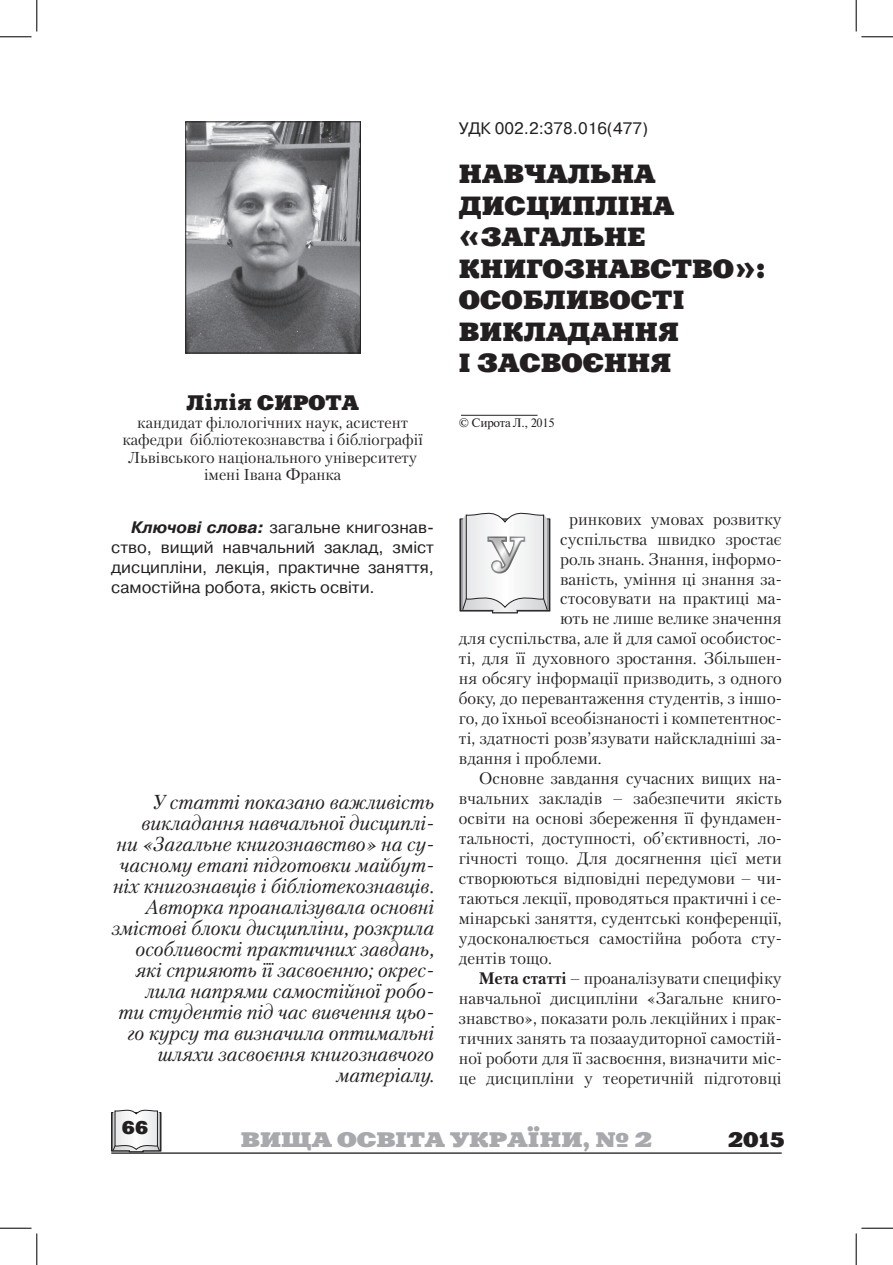
<style>
.page{position:relative;width:893px;height:1265px;background:#fff}
.page>*{position:absolute;margin:0;border:0;box-sizing:border-box;transform-origin:0 0}
.t1{font:700 47.25px "Petersburg C";color:#fff}
.Заголовок{font:26.25px/31.5px "Xenia Extended C";color:#231f20}
.t2{font:700 21px "Xenia Extended C";color:#a8a9ad}
.Подпись_под_фото{font:21px "Xenia Extended C";color:#231f20}
.Врез{font:italic 20.12px/21px "Petersburg C";color:#231f20;text-align:right}
.t3{font:18.38px "Xenia Extended C";color:#231f20}
.Текст_базовый{font:16.62px/19.9px "Petersburg C";color:#231f20;text-align:justify}
.Ключевые_понятия{font:16.62px/19.9px "Pragmatica C";color:#231f20;text-align:justify}
.УДК{font:16.62px "Pragmatica C";color:#231f20}
.подпись{font:15.75px/17.5px "Petersburg C";color:#231f20;text-align:center}
.Копирайт{font:12.25px "Newton C";color:#231f20}
.s1{font-weight:700;font-style:italic}
.s2{font-weight:700}
</style>
<div class="page">
<hr style="left:111px;top:1152px;width:670px;height:1px;background:#231f20">
<svg style="left:111px;top:1109px;width:50px;height:42px"></svg>
<img style="left:187px;top:123px;width:171px;height:228px">
<div style="left:185px;top:121px;width:175px;height:232px;border:1px solid #231f20"></div>
<svg style="left:459px;top:512px;width:91px;height:101px"></svg>
<div style="left:474px;top:518px;width:116px;height:73px;background:#231f20;opacity:.5"></div>
<hr style="left:460px;top:415px;width:77px;height:1px;background:#231f20">
<hr style="left:0;top:36px;width:32px;height:1px;background:#000">
<hr style="left:861px;top:36px;width:31px;height:1px;background:#000">
<hr style="left:0;top:1227px;width:32px;height:1px;background:#000">
<hr style="left:861px;top:1227px;width:31px;height:1px;background:#000">
<hr style="left:36px;top:0;width:1px;height:32px;background:#000">
<hr style="left:36px;top:1233px;width:1px;height:31px;background:#000">
<hr style="left:855px;top:0;width:1px;height:32px;background:#000">
<hr style="left:855px;top:1233px;width:1px;height:31px;background:#000">
<p class="УДК" style="left:458px;top:119px;width:190px">УДК 002.2:378.016(477)</p>
<p class="Заголовок" style="left:458px;top:158px;width:198px">НАВЧАЛЬНА<br>ДИС</p>
<p class="Заголовок" style="left:458px;top:190px;width:217px;text-indent:67px">ЦИПЛІНА «ЗАГАЛЬНЕ<br>КНИГО</p>
<p class="Заголовок" style="left:563px;top:253px;width:88px">ЗНАВСТВО</p>
<p class="Заголовок" style="left:733px;top:253px;width:33px">»:</p>
<p class="Подпись_под_фото" style="left:186px;top:390px;width:89px">Лілія СИРОТ</p>
<p class="Подпись_под_фото" style="left:341px;top:390px;width:19px">А</p>
<p class="подпись" style="left:137px;top:413px;width:272px">кандидат філологічних наук, асистент</p>
<p class="подпись" style="left:122px;top:431px;width:302px">кафедри бібліотекознавства і бібліографії<br>Львівського національного університету</p>
<p class="подпись" style="left:204px;top:466px;width:139px">імені Івана Франка</p>
<p class="Ключевые_понятия" style="left:111px;top:517px;width:324px;text-indent:20px"><span class="s1">Ключові слова:</span> загальне книгознав&shy;ство, вищий навчальний заклад, зміст дисципліни, лекція, практичне заняття, самостійна робота, якість освіти.</p>
<p class="Врез" style="left:112px;top:791px;width:324px">У статті показано важливість викладання навчальної дисциплі-<br>ни «Загальне книгознавство» на су&shy;часному етапі підготовки майбут&shy;ніх книгознавців і бібліотекознавців.<br>Авторка проаналізувала основні змістові блоки дисципліни, розкрила особливості практичних завдань, які сприяють її засвоєнню; окрес&shy;лила напрями самостійної робо-<br>ти студентів під час вивчення цьо&shy;го курсу та визначила оптимальні шляхи засвоєння книгознавчого</p>
<p class="Врез" style="left:336px;top:1064px;width:99px">матеріалу.</p>
<p class="Заголовок" style="left:458px;top:284px;width:22px">ОСО</p>
<p class="Заголовок" style="left:522px;top:284px;width:44px">БЛИВОСТ</p>
<p class="Заголовок" style="left:672px;top:284px;width:13px">І</p>
<p class="Заголовок" style="left:458px;top:316px;width:23px">ВИКЛ</p>
<p class="Заголовок" style="left:546px;top:316px;width:134px">АДАНН Я</p>
<p class="Заголовок" style="left:458px;top:347px;width:83px">І ЗАСВО</p>
<p class="Заголовок" style="left:582px;top:347px;width:90px">ЄННЯ</p>
<p class="Копирайт" style="left:458px;top:416px;width:97px">© Сирота Л., 2015</p>
<p class="Текст_базовый" style="left:569px;top:508px;width:214px">ринкових умовах розвитку</p>
<p class="Текст_базовый" style="left:559px;top:528px;width:223px">суспільства швидко зростає</p>
<p class="Текст_базовый" style="left:559px;top:548px;width:223px">роль знань. Знання, інформо-</p>
<p class="Текст_базовый" style="left:559px;top:568px;width:223px">ваність, уміння ці знання за-</p>
<p class="Текст_базовый" style="left:559px;top:588px;width:223px">стосовувати на практиці ма-</p>
<p class="Текст_базовый" style="left:559px;top:608px;width:223px">ють не лише велике значення</p>
<p class="Текст_базовый" style="left:458px;top:628px;width:324px">для суспільства, але й для самої особистос-</p>
<p class="Текст_базовый" style="left:458px;top:648px;width:324px">ті, для її духовного зростання. Збільшен-</p>
<p class="Текст_базовый" style="left:458px;top:668px;width:324px">ня обсягу інформації призводить, з одного</p>
<p class="Текст_базовый" style="left:458px;top:688px;width:324px">боку, до перевантаження студентів, з іншо-</p>
<p class="Текст_базовый" style="left:458px;top:708px;width:324px">го, до їхньої всеобізнаності і компетентнос-</p>
<p class="Текст_базовый" style="left:458px;top:728px;width:324px">ті, здатності розв’язувати найскладніші за-</p>
<p class="Текст_базовый" style="left:458px;top:748px;width:144px">вдання і проблеми.</p>
<p class="Текст_базовый" style="left:458px;top:768px;width:324px;text-indent:20px">Основне завдання сучасних вищих на&shy;вчальних закладів – забезпечити якість освіти на основі збереження її фундамен&shy;тальності, доступності, об’єктивності, ло&shy;гічності тощо. Для досягнення цієї мети створюються відповідні передумови – чи&shy;таються лекції, проводяться практичні і се&shy;мінарські заняття, судентські конференції, удосконалюється самостійна робота сту&shy;дентів тощо.</p>
<p class="Текст_базовый" style="left:458px;top:967px;width:324px;text-indent:20px"><span class="s2">Мета статті</span> – проаналізувати специфіку навчальної дисципліни «Загальне книго&shy;знавство», показати роль лекційних і прак&shy;тичних занять та позааудиторної самостій&shy;ної роботи для її засвоєння, визначити міс&shy;це дисципліни у теоретичній підготовці</p>
<h1 class="t1" style="left:487px;top:525px;width:38px">у</h1>
<p class="t3" style="left:122px;top:1116px;width:28px">66</p>
<p class="t2" style="left:241px;top:1125px;width:412px">ВИЩА ОСВІТА УКРАЇНИ, № 2</p>
<p class="Подпись_под_фото" style="left:728px;top:1126px;width:58px">2015</p>
</div>
